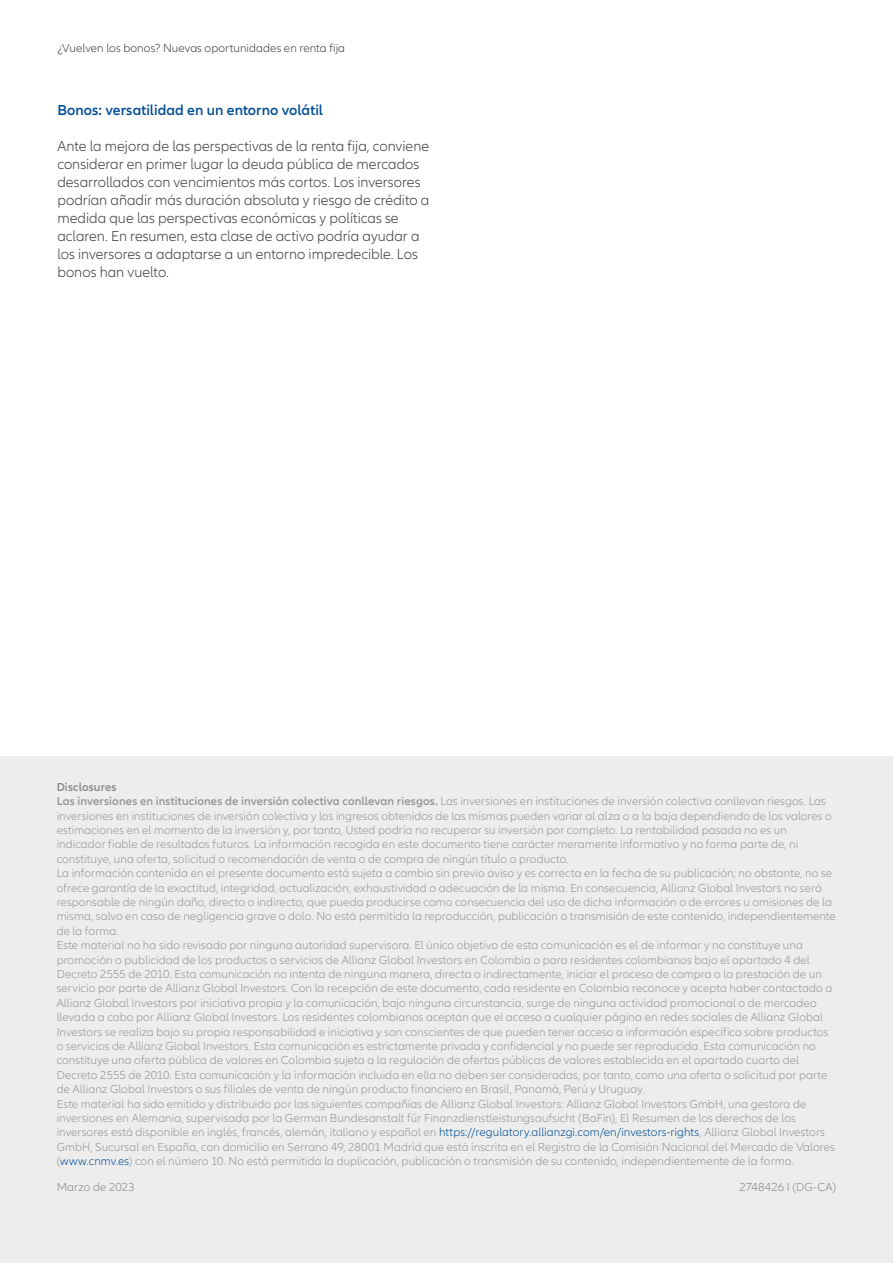
<style>
.page{position:relative;width:893px;height:1263px;background:#fff}
.page>*{position:absolute;margin:0;border:0;box-sizing:border-box;transform-origin:0 0}
.t1{font:300 15px/18px "Allianz Neo";color:#3c3c3b}
.t2{font:600 15px "Allianz Neo";letter-spacing:.005em;color:#004d93}
.t3{font:300 12px/14.4px "Allianz Neo";letter-spacing:.005em;color:#949494}
.t4{font:300 12px "Allianz Neo";letter-spacing:.005em;color:#3c3c3b}
.t5{font:300 12px "Allianz Neo";letter-spacing:.005em;color:#878787}
.s1{font-weight:600;color:#878787}
.s2{font-weight:600}
.s3{color:#004d93}
</style>
<div class="page">
<div style="left:0;top:757px;width:893px;height:506px;background:#ededed"></div>
<p class="t4" style="left:57px;top:41px;width:289px">¿Vuelven los bonos? Nuevas oportunidades en renta fija</p>
<p class="t2" style="left:57px;top:101px;width:267px">Bonos: versatilidad en un entorno volátil</p>
<p class="t1" style="left:57px;top:137px;width:373px">Ante la mejora de las perspectivas de la renta fija, conviene considerar en primer lugar la deuda pública de mercados desarrollados con vencimientos más cortos. Los inversores podrían añadir más duración absoluta y riesgo de crédito a medida que las perspectivas económicas y políticas se aclaren. En resumen, esta clase de activo podría ayudar a los inversores a adaptarse a un entorno impredecible. Los bonos han vuelto.</p>
<p class="t3" style="left:57px;top:780px;width:781px"><span class="s1">Disclosures<br></span><span class="s2">Las inversiones en instituciones de inversión colectiva conllevan riesgos.</span> Las inversiones en instituciones de inversión colectiva conllevan riesgos. Las inversiones en instituciones de inversión colectiva y los ingresos obtenidos de las mismas pueden variar al alza o a la baja dependiendo de los valores o estimaciones en el momento de la inversión y, por tanto, Usted podría no recuperar su inversión por completo. La rentabilidad pasada no es un indicador fiable de resultados futuros. La información recogida en este documento tiene carácter meramente informativo y no forma parte de, ni constituye, una oferta, solicitud o recomendación de venta o de compra de ningún título o producto.<br>La información contenida en el presente documento está sujeta a cambio sin previo aviso y es correcta en la fecha de su publicación; no obstante, no se ofrece garantía de la exactitud, integridad, actualización, exhaustividad o adecuación de la misma. En consecuencia, Allianz Global Investors no será responsable de ningún daño, directo o indirecto, que pueda producirse como consecuencia del uso de dicha información o de errores u omisiones de la misma, salvo en caso de negligencia grave o dolo. No está permitida la reproducción, publicación o transmisión de este contenido, independientemente de la forma.<br>Este material no ha sido revisado por ninguna autoridad supervisora. El único objetivo de esta comunicación es el de informar y no constituye una promoción o publicidad de los productos o servicios de Allianz Global Investors en Colombia o para residentes colombianos bajo el apartado 4 del Decreto 2555 de 2010. Esta comunicación no intenta de ninguna manera, directa o indirectamente, iniciar el proceso de compra o la prestación de un servicio por parte de Allianz Global Investors. Con la recepción de este documento, cada residente en Colombia reconoce y acepta haber contactado a Allianz Global Investors por iniciativa propia y la comunicación, bajo ninguna circunstancia, surge de ninguna actividad promocional o de mercadeo llevada a cabo por Allianz Global Investors. Los residentes colombianos aceptan que el acceso a cualquier página en redes sociales de Allianz Global Investors se realiza bajo su propia responsabilidad e iniciativa y son conscientes de que pueden tener acceso a información específica sobre productos o servicios de Allianz Global Investors. Esta comunicación es estrictamente privada y confidencial y no puede ser reproducida. Esta comunicación no constituye una oferta pública de valores en Colombia sujeta a la regulación de ofertas públicas de valores establecida en el apartado cuarto del Decreto 2555 de 2010. Esta comunicación y la información incluida en ella no deben ser consideradas, por tanto, como una oferta o solicitud por parte de Allianz Global Investors o sus filiales de venta de ningún producto financiero en Brasil, Panamá, Perú y Uruguay.<br>Este material ha sido emitido y distribuido por las siguientes compañías de Allianz Global Investors: Allianz Global Investors GmbH, una gestora de inversiones en Alemania, supervisada por la German Bundesanstalt für Finanzdienstleistungsaufsicht (BaFin), El Resumen de los derechos de los inversores está disponible en inglés, francés, alemán, italiano y español en <span class="s3">https://regulatory.allianzgi.com/en/investors-rights</span>, Allianz Global Investors GmbH, Sucursal en España, con domicilio en Serrano 49, 28001 Madrid que está inscrita en el Registro de la Comisión Nacional del Mercado de Valores (<span class="s3">www.cnmv.es</span>) con el número 10. No está permitida la duplicación, publicación o transmisión de su contenido, independientemente de la forma.</p>
<p class="t5" style="left:57px;top:1180px;width:80px">Marzo de 2023</p>
<p class="t5" style="left:739px;top:1180px;width:98px">2748426 I (DG-CA)</p>
</div>
